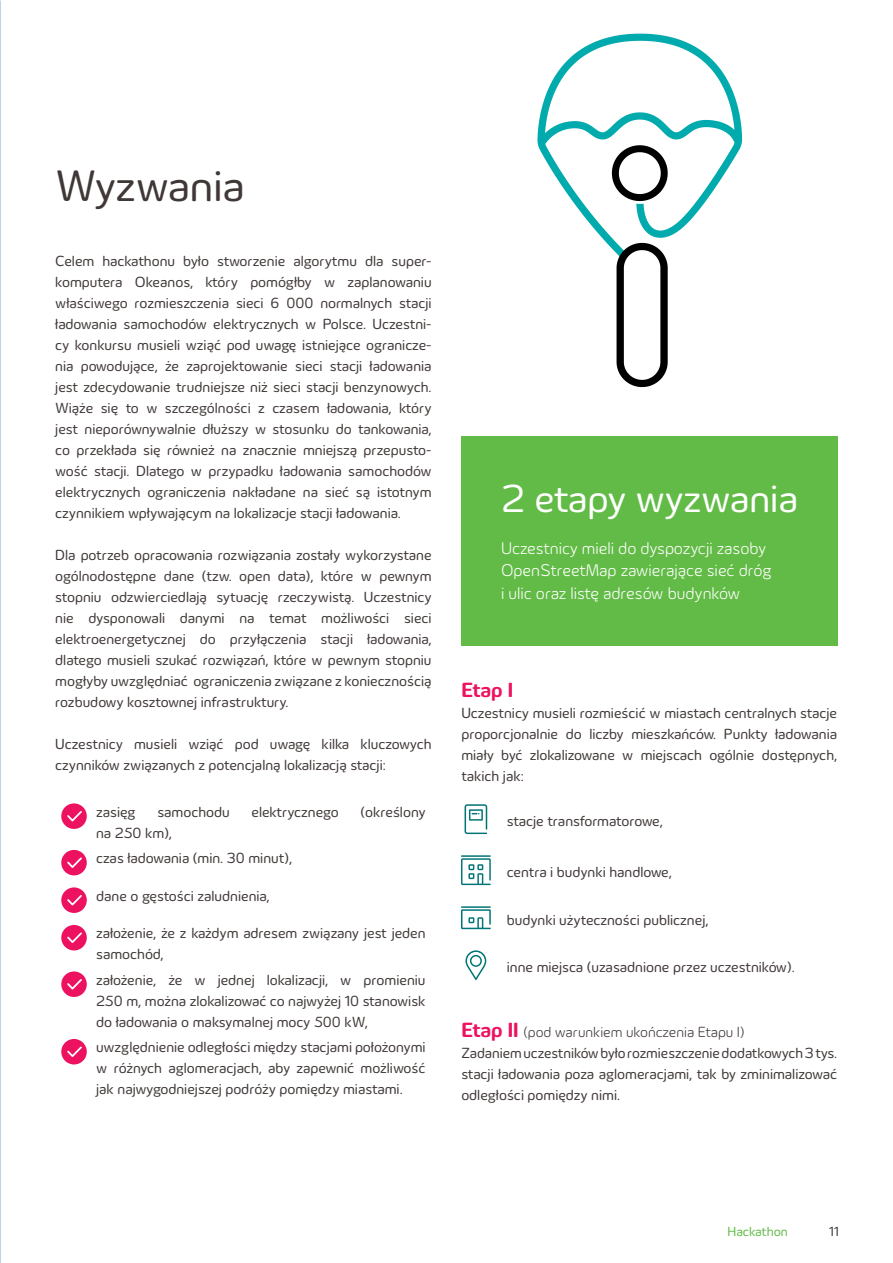
<style>
.page{position:relative;width:893px;height:1263px;background:#fff}
.page>*{position:absolute;margin:0;border:0;box-sizing:border-box;transform-origin:0 0}
.t1{font:45px "Innogy";color:#403837}
.t2{font:39.9px "Innogy";letter-spacing:-.01em;color:#fff}
.t3{font:700 21px "Innogy";color:#ed125f}
.t4{font:300 17.25px/22.6px "Innogy";color:#fff}
.t5{font:15px/21px "Innogy";color:#403837;text-align:justify}
.t6{font:15px "Innogy";letter-spacing:-.02em;color:#403837}
.t7{font:13.5px "Innogy";color:#62bb46}
.t8{font:13.5px "Innogy";color:#403837}
.s1{font-weight:700;font-size:21px;color:#ed125f}
.s2{font-weight:300}
</style>
<div class="page">
<div style="left:61px;top:803px;width:26px;height:26px;background:#ed125f;border-radius:50%"></div>
<svg style="left:67px;top:811px;width:15px;height:11px"></svg>
<div style="left:61px;top:850px;width:26px;height:25px;background:#ed125f;border-radius:50%"></div>
<svg style="left:67px;top:857px;width:15px;height:11px"></svg>
<div style="left:61px;top:887px;width:26px;height:26px;background:#ed125f;border-radius:50%"></div>
<svg style="left:67px;top:895px;width:15px;height:11px"></svg>
<div style="left:61px;top:925px;width:26px;height:25px;background:#ed125f;border-radius:50%"></div>
<svg style="left:67px;top:932px;width:15px;height:11px"></svg>
<div style="left:61px;top:971px;width:26px;height:26px;background:#ed125f;border-radius:50%"></div>
<svg style="left:67px;top:979px;width:15px;height:11px"></svg>
<div style="left:61px;top:1039px;width:26px;height:25px;background:#ed125f;border-radius:50%"></div>
<svg style="left:67px;top:1046px;width:15px;height:11px"></svg>
<svg style="left:537px;top:34px;width:205px;height:219px"></svg>
<svg style="left:616px;top:243px;width:52px;height:144px"></svg>
<svg style="left:612px;top:145px;width:56px;height:56px"></svg>
<div style="left:461px;top:436px;width:377px;height:210px;background:#62bb46"></div>
<svg style="left:465px;top:804px;width:22px;height:30px"></svg>
<hr style="left:461px;top:855px;width:30px;height:2px;background:#007476">
<svg style="left:461px;top:858px;width:30px;height:27px"></svg>
<hr style="left:461px;top:906px;width:30px;height:2px;background:#007476">
<svg style="left:461px;top:909px;width:30px;height:20px"></svg>
<svg style="left:465px;top:950px;width:21px;height:30px"></svg>
<h1 class="t1" style="left:55px;top:160px;width:191px">Wyzwania</h1>
<p class="t5" style="left:55px;top:250px;width:378px">Celem hackathonu było stworzenie algorytmu dla super&shy;komputera Okeanos, który pomógłby w zaplanowaniu właściwego rozmieszczenia sieci 6 000 normalnych stacji ładowania samochodów elektrycznych w Polsce. Uczestni&shy;cy konkursu musieli wziąć pod uwagę istniejące ogranicze&shy;nia powodujące, że zaprojektowanie sieci stacji ładowania jest zdecydowanie trudniejsze niż sieci stacji benzynowych.<br>Wiąże się to w szczególności z czasem ładowania, który jest nieporównywalnie dłuższy w stosunku do tankowania, co przekłada się również na znacznie mniejszą przepusto&shy;wość stacji. Dlatego w przypadku ładowania samochodów elektrycznych ograniczenia nakładane na sieć są istotnym czynnikiem wpływającym na lokalizacje stacji ładowania.</p>
<p class="t5" style="left:55px;top:545px;width:378px">Dla potrzeb opracowania rozwiązania zostały wykorzystane ogólnodostępne dane (tzw. open data), które w pewnym stopniu odzwierciedlają sytuację rzeczywistą. Uczestnicy nie dysponowali danymi na temat możliwości sieci elektroenergetycznej do przyłączenia stacji ładowania, dlatego musieli szukać rozwiązań, które w pewnym stopniu mogłyby uwzględniać ograniczenia związane z koniecznością rozbudowy kosztownej infrastruktury.</p>
<p class="t5" style="left:55px;top:734px;width:378px">Uczestnicy musieli wziąć pod uwagę kilka kluczowych czynników związanych z potencjalną lokalizacją stacji:</p>
<p class="t5" style="left:96px;top:802px;width:41px">zasięg</p>
<p class="t5" style="left:157px;top:802px;width:74px">samochodu</p>
<p class="t5" style="left:251px;top:802px;width:89px">elektrycznego</p>
<p class="t5" style="left:361px;top:802px;width:67px">(określony</p>
<p class="t5" style="left:96px;top:821px;width:197px;line-height:25.5px">na 250 km),<br>czas ładowania (min. 30 minut),</p>
<p class="t5" style="left:96px;top:886px;width:175px">dane o gęstości zaludnienia,</p>
<p class="t5" style="left:96px;top:923px;width:331px">założenie, że z każdym adresem związany jest jeden samochód,</p>
<p class="t5" style="left:96px;top:970px;width:331px">założenie, że w jednej lokalizacji, w promieniu 250 m, można zlokalizować co najwyżej 10 stanowisk do ładowania o maksymalnej mocy 500 kW,</p>
<p class="t5" style="left:96px;top:1037px;width:331px">uwzględnienie odległości między stacjami położonymi w różnych aglomeracjach, aby zapewnić możliwość jak najwygodniejszej podróży pomiędzy miastami.</p>
<h2 class="t2" style="left:501px;top:476px;width:299px">2 etapy wyzwania</h2>
<p class="t4" style="left:501px;top:537px;width:272px">Uczestnicy mieli do dyspozycji zasoby<br>OpenStreetMap zawierające sieć dróg i ulic oraz listę adresów budynków</p>
<h3 class="t3" style="left:461px;top:677px;width:53px">Etap I</h3>
<p class="t5" style="left:461px;top:703px;width:377px">Uczestnicy musieli rozmieścić w miastach centralnych stacje proporcjonalnie do liczby mieszkańców. Punkty ładowania miały być zlokalizowane w miejscach ogólnie dostępnych, takich jak:</p>
<p class="t6" style="left:507px;top:812px;width:157px">stacje transformatorowe,</p>
<p class="t5" style="left:507px;top:862px;width:166px">centra i budynki handlowe,</p>
<p class="t5" style="left:507px;top:909px;width:203px">budynki użyteczności publicznej,</p>
<p class="t5" style="left:507px;top:957px;width:289px">inne miejsca (uzasadnione przez uczestników).</p>
<p class="t5" style="left:461px;top:1022px;width:377px;text-align:left"><span class="s1">Etap II</span> <span class="s2">(pod warunkiem ukończenia Etapu I)<br></span>Zadaniem uczestników było rozmieszczenie dodatkowych 3 tys. stacji ładowania poza aglomeracjami, tak by zminimalizować odległości pomiędzy nimi.</p>
<p class="t7" style="left:727px;top:1224px;width:62px">Hackathon</p>
<p class="t8" style="left:829px;top:1224px;width:12px">11</p>
</div>
